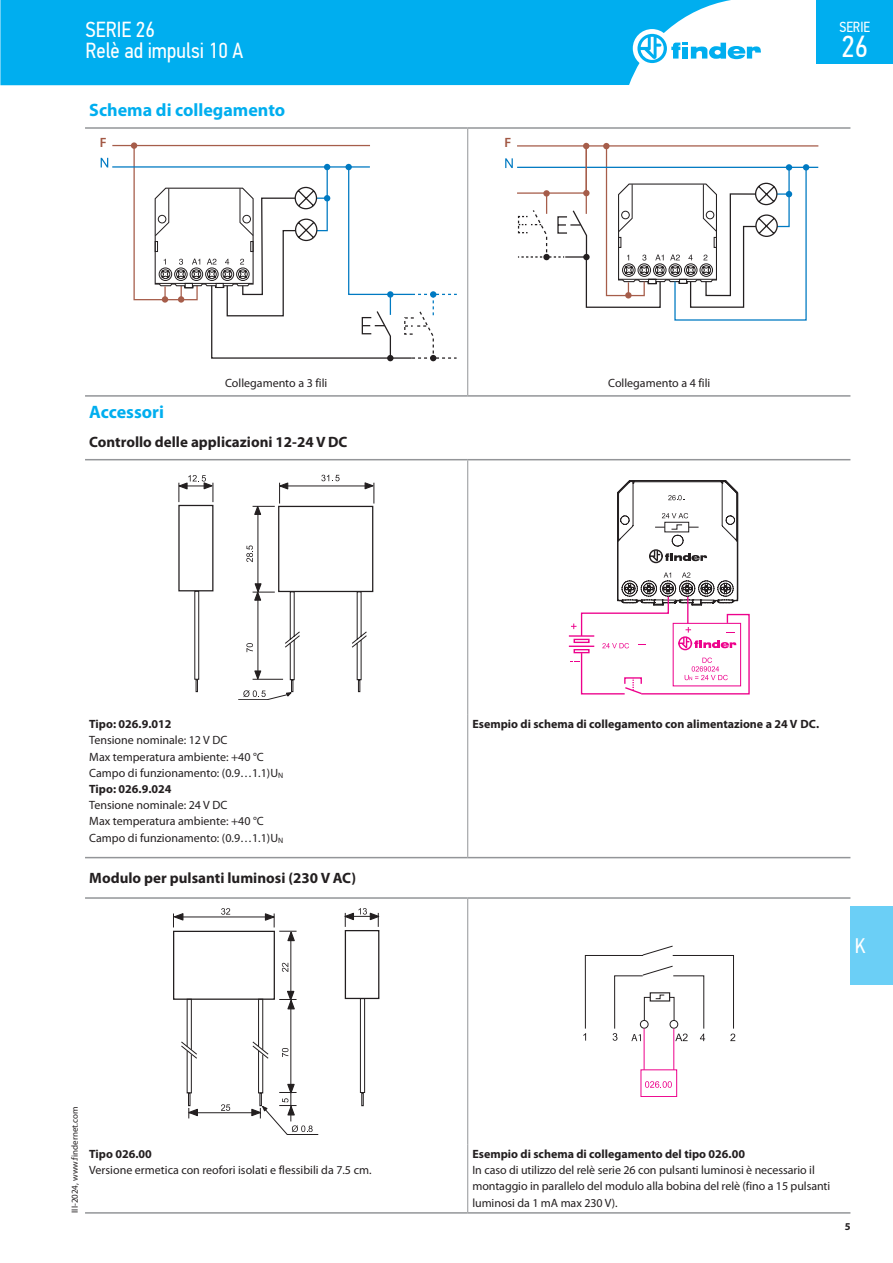
<style>
.page{position:relative;width:893px;height:1263px;background:#fff}
.page>*{position:absolute;margin:0;border:0;box-sizing:border-box;transform-origin:0 0}
.t1{font:30.3px "PF Din Text Cond Pro";color:#fff}
.t2{font:21.75px/21px "PF Din Text Cond Pro";color:#fff}
.t3{font:21px "PF Din Text Cond Pro";color:#fff}
.t4{font:700 18px "Myriad Pro";color:#00aeef}
.t5{font:700 15px "Myriad Pro";color:#231f20}
.t6{font:14.55px "PF Din Text Cond Pro";color:#fff}
.t7{font:600 13.5px "Myriad Pro";color:#a25844}
.t8{font:12px/16.2px "Myriad Pro";color:#231f20}
.t9{font:700 12px "Myriad Pro";color:#231f20}
.t10{font:700 10.5px "Myriad Pro";color:#231f20}
.t11{font:9px "Myriad Pro";color:#231f20}
.s1{font-weight:700}
</style>
<div class="page">
<div style="left:850px;top:906px;width:43px;height:78px;background:#6bcff6"></div>
<hr style="left:467px;top:129px;width:1px;height:241px;background:#939598">
<svg style="left:467px;top:370px;width:1px;height:25px"></svg>
<hr style="left:85px;top:459px;width:383px;height:1px;background:#939598">
<hr style="left:468px;top:459px;width:382px;height:1px;background:#939598">
<hr style="left:85px;top:897px;width:383px;height:2px;background:#939598">
<hr style="left:468px;top:897px;width:382px;height:2px;background:#939598">
<hr style="left:467px;top:460px;width:1px;height:255px;background:#939598">
<hr style="left:467px;top:715px;width:1px;height:142px;background:#939598">
<hr style="left:467px;top:899px;width:1px;height:246px;background:#939598">
<hr style="left:467px;top:1145px;width:1px;height:67px;background:#939598">
<hr style="left:85px;top:857px;width:383px;height:1px;background:#939598">
<hr style="left:468px;top:857px;width:382px;height:1px;background:#939598">
<hr style="left:85px;top:1212px;width:383px;height:1px;background:#939598">
<hr style="left:468px;top:1212px;width:382px;height:1px;background:#939598">
<hr style="left:85px;top:127px;width:383px;height:2px;background:#939598">
<hr style="left:468px;top:127px;width:382px;height:2px;background:#939598">
<hr style="left:85px;top:395px;width:383px;height:2px;background:#939598">
<hr style="left:468px;top:395px;width:382px;height:2px;background:#939598">
<hr style="left:112px;top:145px;width:258px;height:1px;background:#a65d4a">
<hr style="left:112px;top:166px;width:258px;height:2px;background:#007ac2">
<div style="left:131px;top:142px;width:6px;height:7px;background:#a65d4a;border-radius:50%"></div>
<svg style="left:133px;top:144px;width:324px;height:217px"></svg>
<svg style="left:101px;top:158px;width:7px;height:9px"></svg>
<hr style="left:517px;top:145px;width:301px;height:2px;background:#a65d4a">
<hr style="left:517px;top:167px;width:301px;height:1px;background:#007ac2">
<div style="left:803px;top:164px;width:6px;height:7px;background:#007ac2;border-radius:50%"></div>
<svg style="left:505px;top:142px;width:302px;height:179px"></svg>
<div style="left:500px;top:136px;width:16px;height:17px;background:#fff"></div>
<svg style="left:178px;top:475px;width:197px;height:225px"></svg>
<svg style="left:569px;top:480px;width:181px;height:214px"></svg>
<hr style="left:291px;top:933px;width:1px;height:65px;background:#231f20">
<hr style="left:176px;top:917px;width:95px;height:1px;background:#231f20">
<svg style="left:282px;top:963px;width:6px;height:9px"></svg>
<svg style="left:264px;top:913px;width:33px;height:29px"></svg>
<svg style="left:173px;top:913px;width:11px;height:14px"></svg>
<svg style="left:221px;top:908px;width:9px;height:7px"></svg>
<div style="left:345px;top:930px;width:34px;height:69px;border:1px solid #231f20"></div>
<svg style="left:344px;top:908px;width:35px;height:19px"></svg>
<div style="left:173px;top:931px;width:102px;height:69px;border:1px solid #231f20"></div>
<div style="left:360px;top:998px;width:5px;height:95px;border:1px solid #231f20"></div>
<div style="left:361px;top:1092px;width:3px;height:14px;border:1px solid #231f20"></div>
<svg style="left:180px;top:990px;width:139px;height:145px"></svg>
<div style="left:640px;top:1069px;width:37px;height:28px;border:1px solid #ed028c"></div>
<svg style="left:645px;top:1081px;width:27px;height:7px"></svg>
<hr style="left:673px;top:1028px;width:1px;height:42px;background:#ed028c">
<hr style="left:644px;top:1028px;width:1px;height:42px;background:#ed028c">
<svg style="left:583px;top:946px;width:152px;height:95px"></svg>
<div style="left:0;top:0;width:731px;height:85px;background:#00aeef"></div>
<div style="left:633px;top:29px;width:38px;height:39px;background:#fff;border-radius:50%"></div>
<svg style="left:637px;top:34px;width:124px;height:29px"></svg>
<div style="left:816px;top:0;width:77px;height:64px;background:#00aeef"></div>
<h2 class="t2" style="left:85px;top:19px;width:159px">SERIE 26<br>Relè ad impulsi 10 A</h2>
<h3 class="t4" style="left:89px;top:98px;width:198px">Schema di collegamento</h3>
<p class="t7" style="left:100px;top:133px;width:8px">F</p>
<p class="t7" style="left:504px;top:133px;width:8px">F</p>
<p class="t8" style="left:225px;top:375px;width:104px">Collegamento a 3 fili</p>
<p class="t8" style="left:608px;top:375px;width:104px">Collegamento a 4 fili</p>
<h3 class="t4" style="left:89px;top:401px;width:76px">Accessori</h3>
<p class="t5" style="left:89px;top:432px;width:260px">Controllo delle applicazioni 12-24 V DC</p>
<p class="t6" style="left:839px;top:19px;width:32px">SERIE</p>
<h1 class="t1" style="left:841px;top:28px;width:28px">26</h1>
<p class="t9" style="left:89px;top:716px;width:84px">Tipo: 026.9.012</p>
<p class="t8" style="left:89px;top:732px;width:195px">Tensione nominale: 12 V DC<br>Max temperatura ambiente: +40 °C<br>Campo di funzionamento: (0.9…1.1)U<sub>N<br></sub><span class="s1">Tipo: 026.9.024</span></p>
<p class="t8" style="left:89px;top:797px;width:195px">Tensione nominale: 24 V DC<br>Max temperatura ambiente: +40 °C<br>Campo di funzionamento: (0.9…1.1)U<sub>N</sub></p>
<p class="t5" style="left:89px;top:868px;width:268px">Modulo per pulsanti luminosi (230 V AC)</p>
<p class="t11" style="left:69px;top:1213px;width:108px;rotate:-90deg">III-2024, www.findernet.com</p>
<p class="t9" style="left:89px;top:1146px;width:64px">Tipo 026.00</p>
<p class="t8" style="left:89px;top:1162px;width:284px">Versione ermetica con reofori isolati e flessibili da 7.5 cm.</p>
<p class="t9" style="left:472px;top:716px;width:348px">Esempio di schema di collegamento con alimentazione a 24 V DC.</p>
<h3 class="t3" style="left:855px;top:933px;width:12px">K</h3>
<p class="t9" style="left:472px;top:1146px;width:274px">Esempio di schema di collegamento del tipo 026.00</p>
<p class="t8" style="left:472px;top:1162px;width:359px">In caso di utilizzo del relè serie 26 con pulsanti luminosi è necessario il montaggio in parallelo del modulo alla bobina del relè (fino a 15 pulsanti luminosi da 1 mA max 230 V).</p>
<p class="t10" style="left:845px;top:1219px;width:7px">5</p>
</div>
